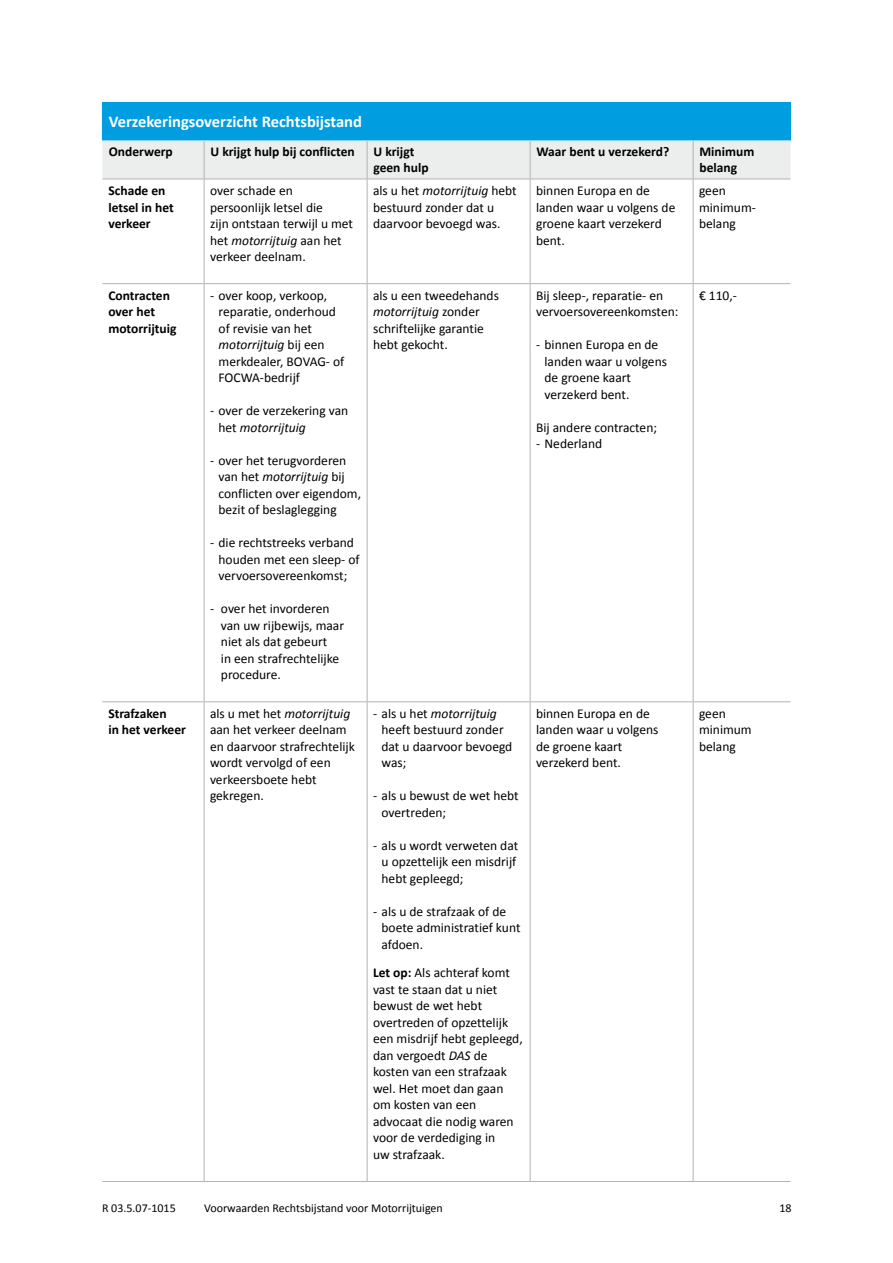
<style>
.page{position:relative;width:893px;height:1263px;background:#fff}
.page>*{position:absolute;margin:0;border:0;box-sizing:border-box;transform-origin:0 0}
.t1{font:700 16.5px "Calibri";color:#fff}
.t2{font:13.5px/16.5px "Calibri";color:#000}
.t3{font:700 13.5px/16.5px "Calibri";color:#000}
.t4{font:12px "Calibri";color:#000}
.s1{font-style:italic}
.s2{font-weight:700}
</style>
<div class="page">
<div style="left:102px;top:102px;width:688px;height:39px;background:#009ee0"></div>
<div style="left:102px;top:141px;width:688px;height:38px;background:#eceded"></div>
<hr style="left:204px;top:141px;width:1px;height:38px;background:#b1b3b4">
<hr style="left:367px;top:141px;width:1px;height:38px;background:#b1b3b4">
<hr style="left:530px;top:141px;width:1px;height:38px;background:#b1b3b4">
<hr style="left:693px;top:141px;width:1px;height:38px;background:#b1b3b4">
<hr style="left:204px;top:179px;width:1px;height:104px;background:#b1b3b4">
<hr style="left:367px;top:179px;width:1px;height:104px;background:#b1b3b4">
<hr style="left:530px;top:179px;width:1px;height:104px;background:#b1b3b4">
<hr style="left:693px;top:179px;width:1px;height:104px;background:#b1b3b4">
<hr style="left:102px;top:283px;width:102px;height:1px;background:#b1b3b4">
<hr style="left:204px;top:283px;width:163px;height:1px;background:#b1b3b4">
<hr style="left:204px;top:284px;width:1px;height:417px;background:#b1b3b4">
<hr style="left:367px;top:283px;width:163px;height:1px;background:#b1b3b4">
<hr style="left:367px;top:284px;width:1px;height:417px;background:#b1b3b4">
<hr style="left:530px;top:283px;width:163px;height:1px;background:#b1b3b4">
<hr style="left:530px;top:284px;width:1px;height:417px;background:#b1b3b4">
<hr style="left:693px;top:283px;width:97px;height:1px;background:#b1b3b4">
<hr style="left:693px;top:284px;width:1px;height:417px;background:#b1b3b4">
<hr style="left:102px;top:701px;width:102px;height:1px;background:#b1b3b4">
<hr style="left:204px;top:701px;width:163px;height:1px;background:#b1b3b4">
<hr style="left:204px;top:702px;width:1px;height:479px;background:#b1b3b4">
<hr style="left:367px;top:701px;width:163px;height:1px;background:#b1b3b4">
<hr style="left:367px;top:702px;width:1px;height:479px;background:#b1b3b4">
<hr style="left:530px;top:701px;width:163px;height:1px;background:#b1b3b4">
<hr style="left:530px;top:702px;width:1px;height:479px;background:#b1b3b4">
<hr style="left:693px;top:701px;width:97px;height:1px;background:#b1b3b4">
<hr style="left:693px;top:702px;width:1px;height:479px;background:#b1b3b4">
<hr style="left:102px;top:1181px;width:102px;height:1px;background:#b1b3b4">
<hr style="left:204px;top:1181px;width:163px;height:1px;background:#b1b3b4">
<hr style="left:367px;top:1181px;width:163px;height:1px;background:#b1b3b4">
<hr style="left:530px;top:1181px;width:163px;height:1px;background:#b1b3b4">
<hr style="left:693px;top:1181px;width:97px;height:1px;background:#b1b3b4">
<hr style="left:102px;top:179px;width:102px;height:1px;background:#b1b3b4">
<hr style="left:204px;top:179px;width:163px;height:1px;background:#b1b3b4">
<hr style="left:367px;top:179px;width:163px;height:1px;background:#b1b3b4">
<hr style="left:530px;top:179px;width:163px;height:1px;background:#b1b3b4">
<hr style="left:693px;top:179px;width:97px;height:1px;background:#b1b3b4">
<hr style="left:693px;top:102px;width:98px;height:1px;background:#009ee0">
<hr style="left:790px;top:103px;width:1px;height:37px;background:#009ee0">
<hr style="left:102px;top:140px;width:102px;height:1px;background:#a2daf4">
<hr style="left:204px;top:140px;width:163px;height:1px;background:#a2daf4">
<hr style="left:367px;top:140px;width:163px;height:1px;background:#a2daf4">
<hr style="left:530px;top:140px;width:163px;height:1px;background:#a2daf4">
<hr style="left:693px;top:140px;width:98px;height:1px;background:#a2daf4">
<p class="t1" style="left:109px;top:111px;width:255px">Verzekeringsoverzicht Rechtsbijstand</p>
<p class="t3" style="left:109px;top:143px;width:66px">Onderwerp</p>
<p class="t3" style="left:210px;top:143px;width:146px">U krijgt hulp bij conflicten</p>
<p class="t3" style="left:373px;top:143px;width:57px">U krijgt geen hulp</p>
<p class="t3" style="left:536px;top:143px;width:134px">Waar bent u verzekerd?</p>
<p class="t3" style="left:699px;top:143px;width:56px">Minimum belang</p>
<p class="t3" style="left:108px;top:182px;width:67px">Schade en letsel in het verkeer</p>
<p class="t2" style="left:210px;top:182px;width:145px">over schade en persoonlijk letsel die<br>zijn ontstaan terwijl u met het <span class="s1">motorrijtuig</span> aan het verkeer deelnam.</p>
<p class="t2" style="left:373px;top:182px;width:145px">als u het <span class="s1">motorrijtuig</span> hebt bestuurd zonder dat u daarvoor bevoegd was.</p>
<p class="t2" style="left:536px;top:182px;width:141px">binnen Europa en de landen waar u volgens de groene kaart verzekerd bent.</p>
<p class="t2" style="left:699px;top:182px;width:58px">geen minimum&shy;belang</p>
<p class="t3" style="left:108px;top:287px;width:70px">Contracten over het motorrijtuig</p>
<p class="t2" style="left:219px;top:287px;width:127px;text-indent:-9px">- over koop, verkoop, reparatie, onderhoud of revisie van het <span class="s1">motorrijtuig</span> bij een merkdealer, BOVAG- of<br>FOCWA-bedrijf</p>
<p class="t2" style="left:219px;top:402px;width:131px;text-indent:-9px">- over de verzekering van het <span class="s1">motorrijtuig</span></p>
<p class="t2" style="left:219px;top:452px;width:144px;text-indent:-9px">- over het terugvorderen van het <span class="s1">motorrijtuig</span> bij conflicten over eigendom, bezit of beslaglegging</p>
<p class="t2" style="left:219px;top:534px;width:143px;text-indent:-9px">- die rechtstreeks verband houden met een sleep- of vervoersovereenkomst;</p>
<p class="t2" style="left:221px;top:600px;width:125px;text-indent:-11px">- over het invorderen van uw rijbewijs, maar niet als dat gebeurt<br>in een strafrechtelijke procedure.</p>
<p class="t2" style="left:373px;top:287px;width:127px">als u een tweedehands <span class="s1">motorrijtuig</span> zonder schriftelijke garantie hebt gekocht.</p>
<p class="t2" style="left:536px;top:287px;width:144px">Bij sleep-, reparatie- en vervoersovereenkomsten:</p>
<p class="t2" style="left:699px;top:287px;width:39px">€ 110,-</p>
<p class="t2" style="left:545px;top:336px;width:124px;text-indent:-9px">- binnen Europa en de landen waar u volgens de groene kaart verzekerd bent.</p>
<p class="t2" style="left:536px;top:419px;width:123px">Bij andere contracten;</p>
<p class="t2" style="left:536px;top:435px;width:68px">- Nederland</p>
<p class="t3" style="left:108px;top:705px;width:79px">Strafzaken<br>in het verkeer</p>
<p class="t2" style="left:210px;top:705px;width:146px">als u met het <span class="s1">motorrijtuig </span>aan het verkeer deelnam en daarvoor strafrechtelijk wordt vervolgd of een verkeersboete hebt gekregen.</p>
<p class="t2" style="left:382px;top:705px;width:132px;text-indent:-9px">- als u het <span class="s1">motorrijtuig </span>heeft bestuurd zonder dat u daarvoor bevoegd was;</p>
<p class="t2" style="left:382px;top:787px;width:139px;text-indent:-9px">- als u bewust de wet hebt overtreden;</p>
<p class="t2" style="left:382px;top:837px;width:138px;text-indent:-9px">- als u wordt verweten dat u opzettelijk een misdrijf hebt gepleegd;</p>
<p class="t2" style="left:382px;top:903px;width:140px;text-indent:-9px">- als u de strafzaak of de boete administratief kunt afdoen.</p>
<p class="t2" style="left:373px;top:964px;width:151px"><span class="s2">Let op:</span> Als achteraf komt vast te staan dat u niet bewust de wet hebt overtreden of opzettelijk een misdrijf hebt gepleegd, dan vergoedt <span class="s1">DAS</span> de kosten van een strafzaak wel. Het moet dan gaan om kosten van een advocaat die nodig waren voor de verdediging in<br>uw strafzaak.</p>
<p class="t2" style="left:536px;top:705px;width:124px">binnen Europa en de landen waar u volgens de groene kaart verzekerd bent.</p>
<p class="t2" style="left:699px;top:705px;width:54px">geen minimum belang</p>
<p class="t4" style="left:102px;top:1200px;width:75px">R 03.5.07-1015</p>
<p class="t4" style="left:204px;top:1200px;width:240px">Voorwaarden Rechtsbijstand voor Motorrijtuigen</p>
<p class="t4" style="left:779px;top:1200px;width:14px">18</p>
</div>
